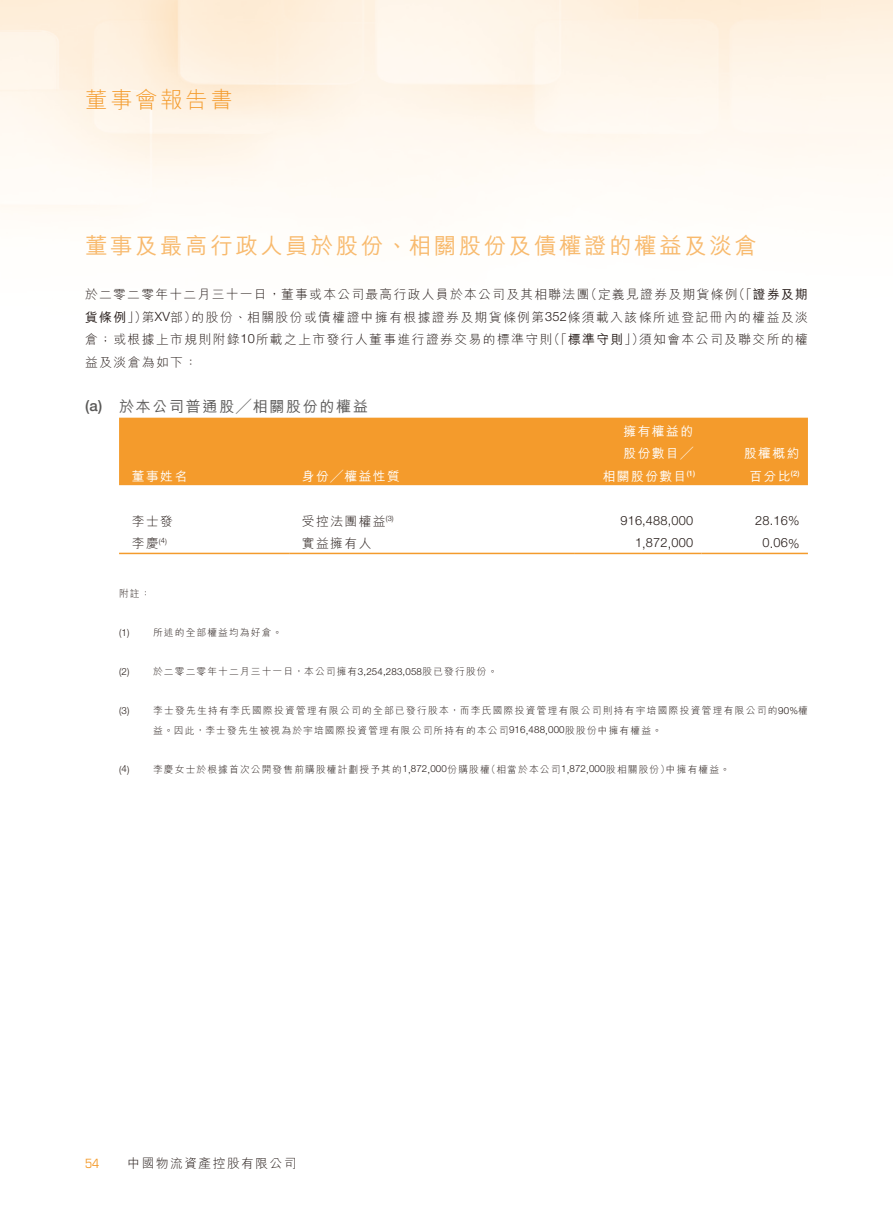
<style>
.page{position:relative;width:893px;height:1212px;background:#fff}
.page>*{position:absolute;margin:0;border:0;box-sizing:border-box;transform-origin:0 0}
.t1{font:500 22.5px "M Hei HK";letter-spacing:.115em;color:#f8ba6e}
.t2{font:300 22.5px "M Hei HK";letter-spacing:.115em;color:#f49b2c}
.t3{font:500 15px "M Hei HK";letter-spacing:.115em;color:#595857}
.t4{font:300 12.75px/22.5px "M Hei HK";letter-spacing:.115em;color:#231916;text-align:justify}
.t5{font:500 12.75px/22.5px "M Hei HK";letter-spacing:.115em;color:#fff;text-align:right}
.t6{font:300 12.75px "Helvetica Neue";letter-spacing:.015em;color:#231916}
.t7{font:condensed 12.75px "Eurostile";color:#f49b2c}
.t8{font:300 9.75px/19.5px "M Hei HK";letter-spacing:.115em;color:#231916}
.t9{font:300 9.75px "Helvetica Neue";color:#231916}
.t10{font:300 7.5px "Helvetica Neue";color:#231916}
.s1{font-weight:500}
.s2{font-family:"Helvetica Neue"}
.s3{font-family:"M Hei HK";font-size:12.75px}
</style>
<div class="page">
<div style="left:119px;top:418px;width:689px;height:67px;background:#f49b2c"></div>
<hr style="left:119px;top:553px;width:170px;height:1px;background:#f49b2c">
<hr style="left:289px;top:553px;width:285px;height:1px;background:#f49b2c">
<hr style="left:574px;top:553px;width:128px;height:1px;background:#f49b2c">
<hr style="left:702px;top:553px;width:106px;height:1px;background:#f49b2c">
<h1 class="t2" style="left:85px;top:84px;width:149px">董事會報告書</h1>
<h1 class="t1" style="left:85px;top:229px;width:673px">董事及最高行政人員於股份、相關股份及債權證的權益及淡倉</h1>
<h3 class="t4" style="left:85px;top:283px;width:724px">於二零二零年十二月三十一日，董事或本公司最高行政人員於本公司及其相聯法團（定義見證券及期貨條例（「<span class="s1">證券及期貨條例</span>」）第<span class="s2">XV</span>部）的股份、相關股份或債權證中擁有根據證券及期貨條例第<span class="s2">352</span>條須載入該條所述登記冊內的權益及淡倉；或根據上市規則附錄<span class="s2">10</span>所載之上市發行人董事進行證券交易的標準守則（「<span class="s1">標準守則</span>」）須知會本公司及聯交所的權益及淡倉為如下：</h3>
<h2 class="t3" style="left:85px;top:395px;width:284px"><span class="s2">(a)</span> 於本公司普通股╱相關股份的權益</h2>
<h3 class="t5" style="left:132px;top:464px;width:57px">董事姓名</h3>
<h3 class="t5" style="left:302px;top:464px;width:99px">身份╱權益性質</h3>
<h3 class="t5" style="left:603px;top:419px;width:94px">擁有權益的<br>股份數目╱<br>相關股份數目<sup>(1)</sup></h3>
<h3 class="t5" style="left:744px;top:441px;width:57px;text-align:center">股權概約百分比<sup>(2)</sup></h3>
<h3 class="t4" style="left:132px;top:509px;width:43px">李士發</h3>
<h3 class="t4" style="left:302px;top:509px;width:93px">受控法團權益<sup>(3)</sup></h3>
<h3 class="t6" style="left:620px;top:513px;width:74px">916,488,000</h3>
<h3 class="t6" style="left:755px;top:513px;width:46px">28.16%</h3>
<p class="t10" style="left:132px;top:536px;width:37px"><span class="s3">李慶</span>(4)</p>
<h3 class="t4" style="left:302px;top:532px;width:71px">實益擁有人</h3>
<h3 class="t6" style="left:635px;top:535px;width:60px">1,872,000</h3>
<h3 class="t6" style="left:763px;top:535px;width:38px">0.06%</h3>
<p class="t8" style="left:119px;top:583px;width:33px">附註：</p>
<p class="t9" style="left:119px;top:626px;width:12px">(1)</p>
<p class="t8" style="left:153px;top:622px;width:131px">所述的全部權益均為好倉。</p>
<p class="t9" style="left:119px;top:665px;width:12px">(2)</p>
<p class="t8" style="left:153px;top:661px;width:346px">於二零二零年十二月三十一日，本公司擁有<span class="s2">3,254,283,058</span>股已發行股份。</p>
<p class="t9" style="left:119px;top:704px;width:12px">(3)</p>
<p class="t8" style="left:153px;top:700px;width:656px">李士發先生持有李氏國際投資管理有限公司的全部已發行股本，而李氏國際投資管理有限公司則持有宇培國際投資管理有限公司的<span class="s2">90%</span>權益。因此，李士發先生被視為於宇培國際投資管理有限公司所持有的本公司<span class="s2">916,488,000</span>股股份中擁有權益。</p>
<p class="t9" style="left:119px;top:763px;width:12px">(4)</p>
<p class="t8" style="left:153px;top:759px;width:578px">李慶女士於根據首次公開發售前購股權計劃授予其的<span class="s2">1,872,000</span>份購股權（相當於本公司<span class="s2">1,872,000</span>股相關股份）中擁有權益。</p>
<h3 class="t7" style="left:85px;top:1155px;width:16px">54</h3>
<h3 class="t4" style="left:128px;top:1152px;width:170px">中國物流資產控股有限公司</h3>
</div>
